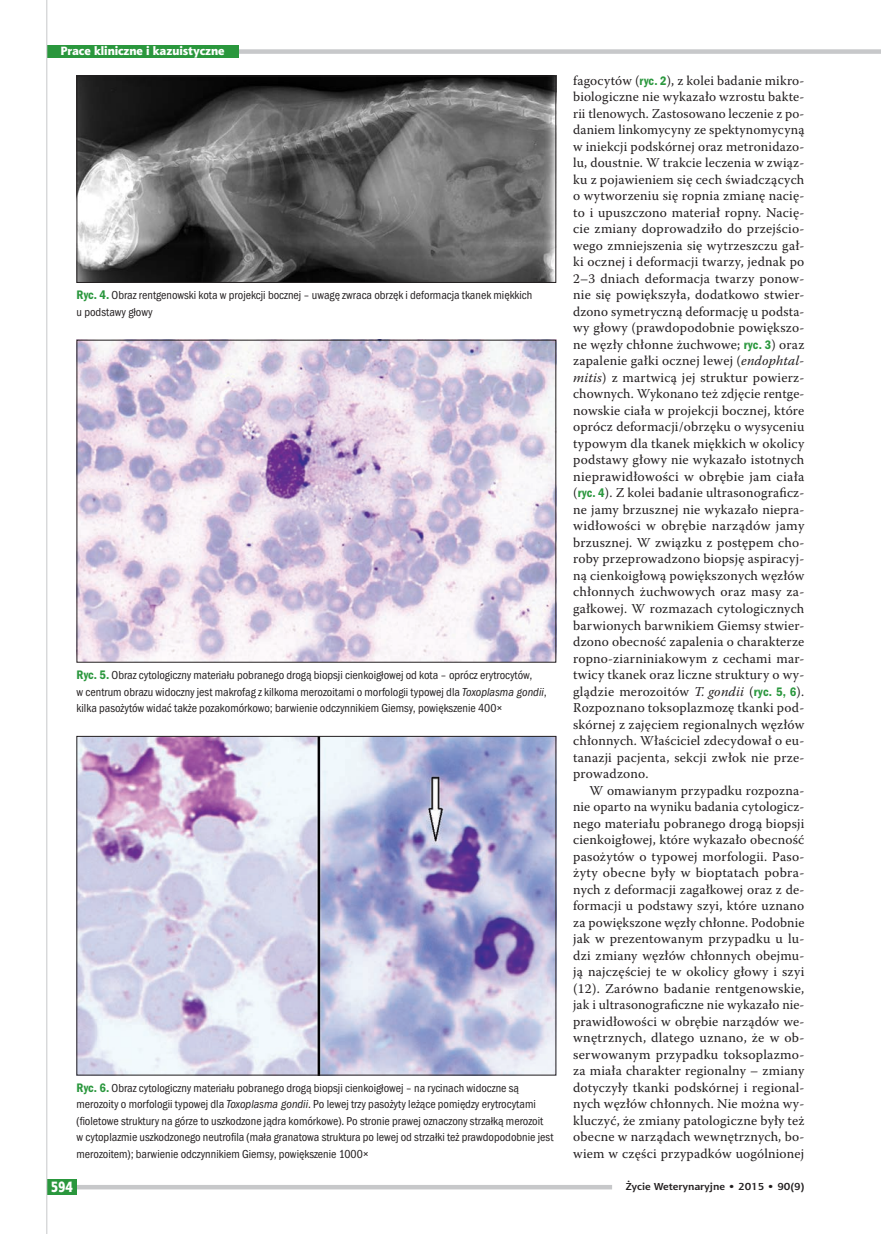
<style>
.page{position:relative;width:881px;height:1234px;background:#fff}
.page>*{position:absolute;margin:0;border:0;box-sizing:border-box;transform-origin:0 0}
.t1{font:15px "Aerton Cnd EFN Black";color:#fff}
.t2{font:13.5px/16.5px "Warnock Pro";letter-spacing:.015em;color:#231f20;text-align:justify}
.t3{font:12px/16.5px "Franklin Got Itc TOT Boo Con";color:#231f20}
.t4{font:12px "Aerton EFN Black";color:#fff}
.t5{font:700 10.2px "Aerton EFN";color:#231f20;scale:1.11 1}
.s1{font-family:"Franklin Got Itc TOT Dem Con";font-size:12.75px;color:#2a973d}
.s2{font-family:"Franklin Gothic CEEF";font-style:italic;font-stretch:condensed}
.s3{font-style:italic}
</style>
<div class="page">
<img style="left:79px;top:738px;width:475px;height:335px">
<img style="left:79px;top:342px;width:475px;height:318px">
<img style="left:79px;top:78px;width:475px;height:203px">
<div style="left:77px;top:76px;width:479px;height:207px;border:1px solid #231f20"></div>
<div style="left:47px;top:49px;width:833px;height:5px;background:#c7c8ca"></div>
<div style="left:47px;top:45px;width:191px;height:13px;background:#2a973d"></div>
<div style="left:47px;top:1184px;width:565px;height:5px;background:#c7c8ca"></div>
<div style="left:47px;top:1178px;width:30px;height:15px;background:#2a973d"></div>
<hr style="left:46px;top:0;width:1px;height:1233px;background:#c7c8ca">
<p class="t4" style="left:60px;top:43px;width:166px">Prace kliniczne i kazuistyczne</p>
<p class="t3" style="left:77px;top:287px;width:457px"><span class="s1">Ryc. 4.</span> Obraz rentgenowski kota w projekcji bocznej – uwagę zwraca obrzęk i deformacja tkanek miękkich u podstawy głowy</p>
<p class="t3" style="left:77px;top:666px;width:471px"><span class="s1">Ryc. 5.</span> Obraz cytologiczny materiału pobranego drogą biopsji cienkoigłowej od kota – oprócz erytrocytów,<br>w centrum obrazu widoczny jest makrofag z kilkoma merozoitami o morfologii typowej dla <span class="s2">Toxoplasma gondii</span>, kilka pasożytów widać także pozakomórkowo; barwienie odczynnikiem Giemsy, powiększenie 400×</p>
<p class="t3" style="left:77px;top:1079px;width:478px"><span class="s1">Ryc. 6.</span> Obraz cytologiczny materiału pobranego drogą biopsji cienkoigłowej – na rycinach widoczne są merozoity o morfologii typowej dla <span class="s2">Toxoplasma gondii</span>. Po lewej trzy pasożyty leżące pomiędzy erytrocytami (fioletowe struktury na górze to uszkodzone jądra komórkowe). Po stronie prawej oznaczony strzałką merozoit<br>w cytoplazmie uszkodzonego neutrofila (mała granatowa struktura po lewej od strzałki też prawdopodobnie jest merozoitem); barwienie odczynnikiem Giemsy, powiększenie 1000×</p>
<p class="t2" style="left:573px;top:72px;width:233px">fagocytów (<span class="s1">ryc. 2</span>), z kolei badanie mikro&shy;biologiczne nie wykazało wzrostu bakte&shy;rii tlenowych. Zastosowano leczenie z po&shy;daniem linkomycyny ze spektynomycyną w iniekcji podskórnej oraz metronidazo&shy;lu, doustnie. W trakcie leczenia w związ&shy;ku z pojawieniem się cech świadczących o wytworzeniu się ropnia zmianę nacię&shy;to i upuszczono materiał ropny. Nacię&shy;cie zmiany doprowadziło do przejścio&shy;wego zmniejszenia się wytrzeszczu gał&shy;ki ocznej i deformacji twarzy, jednak po 2–3 dniach deformacja twarzy ponow&shy;nie się powiększyła, dodatkowo stwier&shy;dzono symetryczną deformację u podsta&shy;wy głowy (prawdopodobnie powiększo&shy;ne węzły chłonne żuchwowe; <span class="s1">ryc. 3</span>) oraz zapalenie gałki ocznej lewej (<span class="s3">endophtal&shy;mitis</span>) z martwicą jej struktur powierz&shy;chownych. Wykonano też zdjęcie rentge&shy;nowskie ciała w projekcji bocznej, które oprócz deformacji/obrzęku o wysyceniu typowym dla tkanek miękkich w okolicy podstawy głowy nie wykazało istotnych nieprawidłowości w obrębie jam ciała (<span class="s1">ryc. 4</span>). Z kolei badanie ultrasonograficz&shy;ne jamy brzusznej nie wykazało niepra&shy;widłowości w obrębie narządów jamy brzusznej. W związku z postępem cho&shy;roby przeprowadzono biopsję aspiracyj&shy;ną cienkoigłową powiększonych węzłów chłonnych żuchwowych oraz masy za&shy;gałkowej. W rozmazach cytologicznych barwionych barwnikiem Giemsy stwier&shy;dzono obecność zapalenia o charakterze ropno-ziarniniakowym z cechami mar&shy;twicy tkanek oraz liczne struktury o wy&shy;glądzie merozoitów <span class="s3">T. gondii</span> (<span class="s1">ryc. 5, 6</span>).<br>Rozpoznano toksoplazmozę tkanki pod&shy;skórnej z zajęciem regionalnych węzłów chłonnych. Właściciel zdecydował o eu&shy;tanazji pacjenta, sekcji zwłok nie prze&shy;prowadzono.</p>
<p class="t2" style="left:573px;top:781px;width:233px;text-indent:16px">W omawianym przypadku rozpozna&shy;nie oparto na wyniku badania cytologicz&shy;nego materiału pobranego drogą biopsji cienkoigłowej, które wykazało obecność pasożytów o typowej morfologii. Paso&shy;żyty obecne były w bioptatach pobra&shy;nych z deformacji zagałkowej oraz z de&shy;formacji u podstawy szyi, które uznano za powiększone węzły chłonne. Podobnie jak w prezentowanym przypadku u lu&shy;dzi zmiany węzłów chłonnych obejmu&shy;ją najczęściej te w okolicy głowy i szyi (12). Zarówno badanie rentgenowskie, jak i ultrasonograficzne nie wykazało nie&shy;prawidłowości w obrębie narządów we&shy;wnętrznych, dlatego uznano, że w ob&shy;serwowanym przypadku toksoplazmo&shy;za miała charakter regionalny – zmiany dotyczyły tkanki podskórnej i regional&shy;nych węzłów chłonnych. Nie można wy&shy;kluczyć, że zmiany patologiczne były też obecne w narządach wewnętrznych, bo&shy;wiem w części przypadków uogólnionej</p>
<p class="t1" style="left:51px;top:1177px;width:23px">594</p>
<p class="t5" style="left:625px;top:1180px;width:162px">Życie Weterynaryjne • 2015 • 90(9)</p>
</div>
